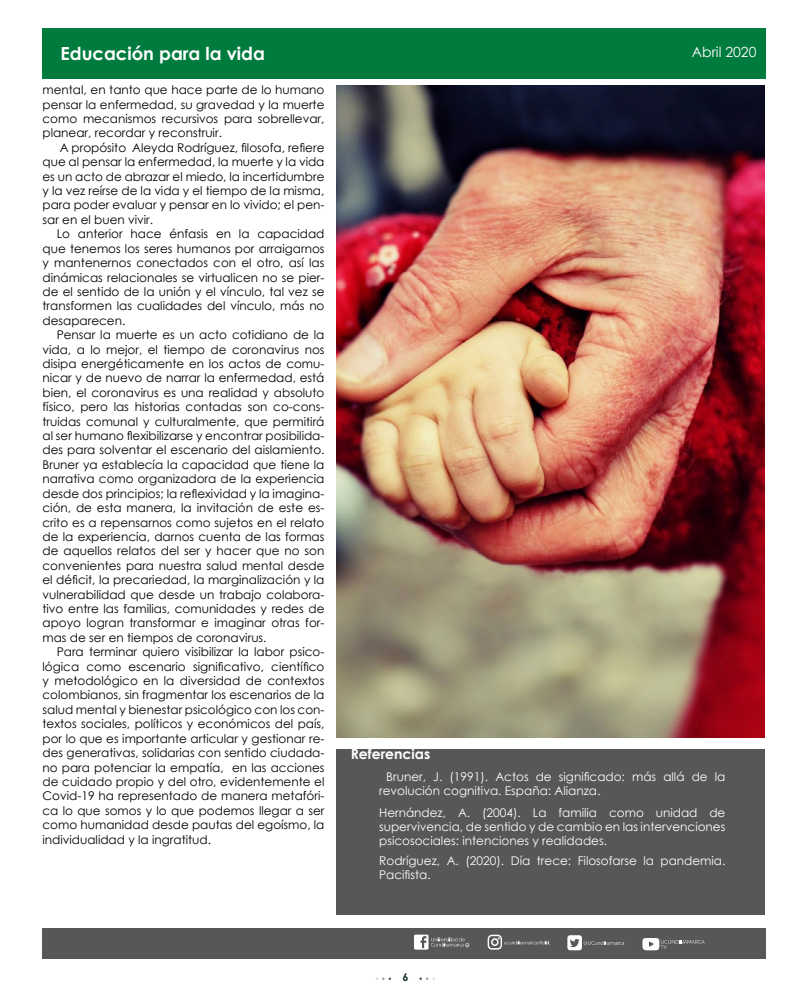
<style>
.page{position:relative;width:808px;height:993px;background:#fff}
.page>*{position:absolute;margin:0;border:0;box-sizing:border-box;transform-origin:0 0}
.t1{font:700 18px "Century Gothic";color:#fff}
.t2{font:700 14px "Century Gothic";color:#fff}
.t3{font:14px "Century Gothic";color:#fff}
.t4{font:12px/14.4px "Century Gothic";color:#000;text-align:justify}
.t5{font:12px/14px "Century Gothic";color:#fff}
.t6{font:700 10.9px "Century Gothic";color:#18342f}
</style>
<div class="page">
<div style="left:43px;top:28px;width:723px;height:50px;background:#007b3e"></div>
<svg style="left:419px;top:977px;width:16px;height:2px"></svg>
<svg style="left:376px;top:977px;width:15px;height:2px"></svg>
<div style="left:42px;top:928px;width:723px;height:30px;background:#575756"></div>
<svg style="left:488px;top:934px;width:62px;height:15px"></svg>
<svg style="left:567px;top:935px;width:57px;height:14px"></svg>
<svg style="left:642px;top:938px;width:62px;height:11px"></svg>
<svg style="left:414px;top:934px;width:55px;height:15px"></svg>
<div style="left:336px;top:748px;width:428px;height:165px;background:#575756"></div>
<img style="left:336px;top:85px;width:428px;height:652px">
<h1 class="t1" style="left:60px;top:40px;width:206px">Educación para la vida</h1>
<p class="t4" style="left:43px;top:82px;width:283px">mental, en tanto que hace parte de lo humano pensar la enfermedad, su gravedad y la muerte como mecanismos recursivos para sobrellevar, planear, recordar y reconstruir.</p>
<p class="t4" style="left:43px;top:140px;width:283px;text-indent:17px">A propósito Aleyda Rodríguez, filosofa, refiere que al pensar la enfermedad, la muerte y la vida es un acto de abrazar el miedo, la incertidumbre y la vez reírse de la vida y el tiempo de la misma, para poder evaluar y pensar en lo vivido; el pen&shy;sar en el buen vivir.</p>
<p class="t4" style="left:43px;top:226px;width:283px;text-indent:14px">Lo anterior hace énfasis en la capacidad que tenemos los seres humanos por arraigarnos y mantenernos conectados con el otro, así las dinámicas relacionales se virtualicen no se pier&shy;de el sentido de la unión y el vínculo, tal vez se transformen las cualidades del vínculo, más no desaparecen.</p>
<p class="t4" style="left:43px;top:327px;width:283px;text-indent:14px">Pensar la muerte es un acto cotidiano de la vida, a lo mejor, el tiempo de coronavirus nos disipa energéticamente en los actos de comu&shy;nicar y de nuevo de narrar la enfermedad, está bien, el coronavirus es una realidad y absoluto físico, pero las historias contadas son co-cons&shy;truidas comunal y culturalmente, que permitirá al ser humano flexibilizarse y encontrar posibilida&shy;des para solventar el escenario del aislamiento.<br>Bruner ya establecía la capacidad que tiene la narrativa como organizadora de la experiencia desde dos principios; la reflexividad y la imagina&shy;ción, de esta manera, la invitación de este es&shy;crito es a repensarnos como sujetos en el relato de la experiencia, darnos cuenta de las formas de aquellos relatos del ser y hacer que no son convenientes para nuestra salud mental desde el déficit, la precariedad, la marginalización y la vulnerabilidad que desde un trabajo colabora&shy;tivo entre las familias, comunidades y redes de apoyo logran transformar e imaginar otras for&shy;mas de ser en tiempos de coronavirus.</p>
<p class="t4" style="left:43px;top:644px;width:283px;text-indent:14px">Para terminar quiero visibilizar la labor psico&shy;lógica como escenario significativo, científico y metodológico en la diversidad de contextos colombianos, sin fragmentar los escenarios de la salud mental y bienestar psicológico con los con&shy;textos sociales, políticos y económicos del país, por lo que es importante articular y gestionar re&shy;des generativas, solidarias con sentido ciudada&shy;no para potenciar la empatía, en las acciones de cuidado propio y del otro, evidentemente el Covid-19 ha representado de manera metafóri&shy;ca lo que somos y lo que podemos llegar a ser como humanidad desde pautas del egoísmo, la individualidad y la ingratitud.</p>
<p class="t3" style="left:692px;top:42px;width:66px">Abril 2020</p>
<p class="t2" style="left:351px;top:743px;width:81px">Referencias</p>
<p class="t5" style="left:379px;top:768px;width:348px;text-indent:7px">Bruner, J. (1991). Actos de significado: más allá de la revolución cognitiva. España: Alianza.</p>
<p class="t5" style="left:379px;top:804px;width:348px;text-align:justify">Hernández, A. (2004). La familia como unidad de supervivencia, de sentido y de cambio en las intervenciones psicosociales: intenciones y realidades.</p>
<p class="t5" style="left:379px;top:852px;width:348px">Rodríguez, A. (2020). Día trece: Filosofarse la pandemia.<br>Pacifista.</p>
<p class="t6" style="left:402px;top:968px;width:8px">6</p>
</div>
